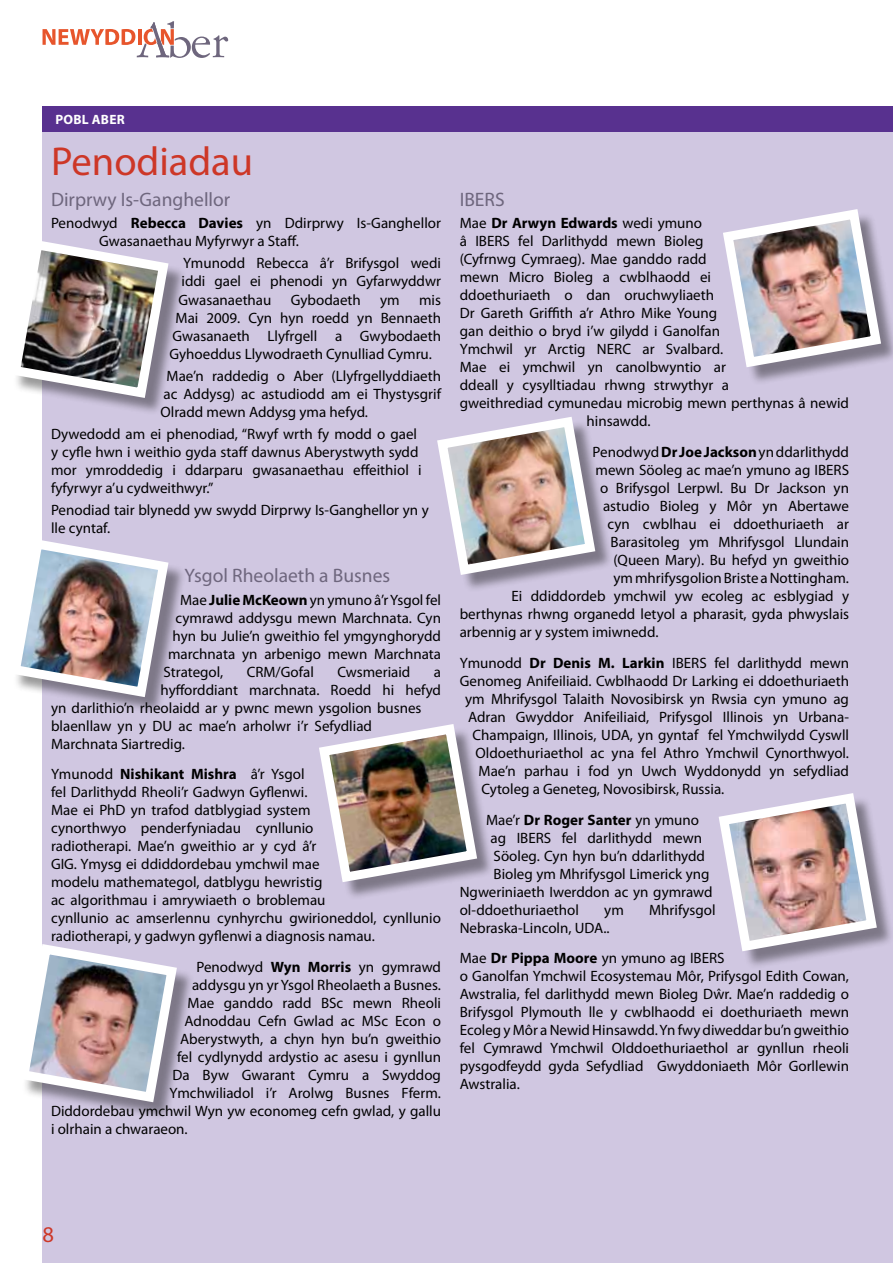
<style>
.page{position:relative;width:893px;height:1263px;background:#fff}
.page>*{position:absolute;margin:0;border:0;box-sizing:border-box;transform-origin:0 0}
.t1{font:40.5px "Myriad Pro";color:#cd3727}
.t2{font:22.5px "Myriad Pro";color:#cd3727}
.t3{font:19.5px "Myriad Pro";color:#6e667d}
.t4{font:15px/18px "Myriad Pro";color:#000}
.t5{font:700 15px "Myriad Pro";color:#000}
.t6{font:700 13.5px "Myriad Pro";letter-spacing:.02em;color:#fff}
.s1{font-weight:700}
.s2{font-weight:400}
</style>
<div class="page">
<div style="left:43px;top:131px;width:850px;height:1132px;background:#d0c7e1"></div>
<div style="left:13px;top:243px;width:173px;height:173px;background:#000;opacity:.4"></div>
<img style="left:13px;top:235px;width:161px;height:168px">
<div style="left:13px;top:542px;width:173px;height:173px;background:#000;opacity:.4"></div>
<img style="left:13px;top:534px;width:161px;height:168px">
<div style="left:726px;top:212px;width:167px;height:173px;background:#000;opacity:.4"></div>
<img style="left:723px;top:209px;width:163px;height:163px">
<div style="left:440px;top:419px;width:173px;height:174px;background:#000;opacity:.4"></div>
<img style="left:437px;top:417px;width:163px;height:163px">
<div style="left:322px;top:727px;width:173px;height:173px;background:#000;opacity:.4"></div>
<img style="left:319px;top:724px;width:163px;height:163px">
<div style="left:21px;top:947px;width:174px;height:173px;background:#000;opacity:.4"></div>
<img style="left:21px;top:939px;width:161px;height:168px">
<div style="left:721px;top:796px;width:172px;height:173px;background:#000;opacity:.4"></div>
<img style="left:718px;top:793px;width:164px;height:163px">
<svg style="left:43px;top:21px;width:185px;height:37px"></svg>
<div style="left:43px;top:106px;width:850px;height:26px;background:#58318f"></div>
<p class="t6" style="left:55px;top:111px;width:71px">POBL ABER</p>
<h1 class="t1" style="left:51px;top:136px;width:204px">Penodiadau</h1>
<h3 class="t3" style="left:51px;top:187px;width:181px">Dirprwy Is-Ganghellor</h3>
<p class="t4" style="left:99px;top:214px;width:343px;text-indent:-48px">Penodwyd <span class="s1">Rebecca Davies</span> yn Ddirprwy Is-Ganghellor<br>Gwasanaethau Myfyrwyr a Staff.</p>
<p class="t4" style="left:179px;top:254px;width:264px;text-align:justify;text-indent:4px">Ymunodd Rebecca â’r Brifysgol wedi iddi gael ei phenodi yn Gyfarwyddwr Gwasanaethau</p>
<p class="t4" style="left:291px;top:290px;width:72px">Gybodaeth</p>
<p class="t4" style="left:380px;top:290px;width:21px">ym</p>
<p class="t4" style="left:419px;top:290px;width:23px">mis</p>
<p class="t4" style="left:176px;top:308px;width:267px">Mai 2009. Cyn hyn roedd yn Bennaeth</p>
<p class="t4" style="left:173px;top:326px;width:270px">Gwasanaeth Llyfrgell a Gwybodaeth</p>
<p class="t4" style="left:170px;top:344px;width:264px">Gyhoeddus Llywodraeth Cynulliad Cymru.</p>
<p class="t4" style="left:161px;top:366px;width:282px;text-align:justify;text-indent:6px">Mae’n raddedig o Aber (Llyfrgellyddiaeth ac Addysg) ac astudiodd am ei Thystysgrif Olradd mewn Addysg yma hefyd.</p>
<p class="t4" style="left:51px;top:425px;width:372px">Dywedodd am ei phenodiad, “Rwyf wrth fy modd o gael y cyfle hwn i weithio gyda staff dawnus Aberystwyth sydd mor ymroddedig i ddarparu gwasanaethau effeithiol i fyfyrwyr a’u cydweithwyr.”</p>
<p class="t4" style="left:51px;top:501px;width:379px">Penodiad tair blynedd yw swydd Dirprwy Is-Ganghellor yn y lle cyntaf.</p>
<h3 class="t3" style="left:185px;top:564px;width:207px">Ysgol Rheolaeth a Busnes</h3>
<p class="t4" style="left:180px;top:590px;width:263px">Mae <span class="s1">Julie McKeown</span> yn ymuno â’r Ysgol fel</p>
<p class="t4" style="left:176px;top:608px;width:267px">cymrawd addysgu mewn Marchnata. Cyn</p>
<p class="t4" style="left:173px;top:626px;width:270px">hyn bu Julie’n gweithio fel ymgynghorydd</p>
<p class="t4" style="left:168px;top:644px;width:275px">marchnata yn arbenigo mewn Marchnata</p>
<p class="t4" style="left:164px;top:662px;width:61px">Strategol,</p>
<p class="t4" style="left:247px;top:662px;width:69px">CRM/Gofal</p>
<p class="t4" style="left:337px;top:662px;width:74px">Cwsmeriaid</p>
<p class="t4" style="left:434px;top:662px;width:9px">a</p>
<p class="t4" style="left:161px;top:680px;width:282px">hyfforddiant marchnata. Roedd hi hefyd</p>
<p class="t4" style="left:51px;top:698px;width:372px">yn darlithio’n rheolaidd ar y pwnc mewn ysgolion busnes</p>
<p class="t4" style="left:51px;top:716px;width:323px">blaenllaw yn y DU ac mae’n arholwr i’r Sefydliad</p>
<p class="t4" style="left:51px;top:734px;width:135px">Marchnata Siartredig.</p>
<p class="t4" style="left:51px;top:765px;width:391px">Ymunodd <span class="s1">Nishikant Mishra</span> â’r Ysgol<br>fel Darlithydd Rheoli’r Gadwyn Gyflenwi.<br>Mae ei PhD yn trafod datblygiad system<br>cynorthwyo penderfyniadau cynllunio<br>radiotherapi. Mae’n gweithio ar y cyd â’r<br>GIG. Ymysg ei ddiddordebau ymchwil mae<br>modelu mathemategol, datblygu hewristig<br>ac algorithmau i amrywiaeth o broblemau<br>cynllunio ac amserlennu cynhyrchu gwirioneddol, cynllunio radiotherapi, y gadwyn gyflenwi a diagnosis namau.</p>
<p class="t4" style="left:197px;top:958px;width:246px">Penodwyd <span class="s1">Wyn Morris</span> yn gymrawd</p>
<p class="t4" style="left:192px;top:976px;width:250px">addysgu yn yr Ysgol Rheolaeth a Busnes.</p>
<p class="t4" style="left:188px;top:994px;width:255px">Mae ganddo radd BSc mewn Rheoli</p>
<p class="t4" style="left:185px;top:1012px;width:258px">Adnoddau Cefn Gwlad ac MSc Econ o</p>
<p class="t4" style="left:180px;top:1030px;width:262px">Aberystwyth, a chyn hyn bu’n gweithio</p>
<p class="t4" style="left:177px;top:1048px;width:265px">fel cydlynydd ardystio ac asesu i gynllun</p>
<p class="t4" style="left:173px;top:1066px;width:270px">Da Byw Gwarant Cymru a Swyddog</p>
<p class="t4" style="left:170px;top:1084px;width:273px">Ymchwiliadol i’r Arolwg Busnes Fferm.</p>
<p class="t4" style="left:51px;top:1102px;width:391px">Diddordebau ymchwil Wyn yw economeg cefn gwlad, y gallu</p>
<p class="t4" style="left:51px;top:1120px;width:138px">i olrhain a chwaraeon.</p>
<h3 class="t3" style="left:460px;top:187px;width:46px">IBERS</h3>
<p class="t5" style="left:460px;top:213px;width:244px"><span class="s2">Mae</span> Dr Arwyn Edwards <span class="s2">wedi ymuno</span></p>
<p class="t4" style="left:460px;top:232px;width:245px">â IBERS fel Darlithydd mewn Bioleg</p>
<p class="t4" style="left:460px;top:250px;width:248px">(Cyfrnwg Cymraeg). Mae ganddo radd</p>
<p class="t4" style="left:460px;top:268px;width:253px">mewn Micro Bioleg a cwblhaodd ei</p>
<p class="t4" style="left:460px;top:286px;width:256px">ddoethuriaeth o dan oruchwyliaeth</p>
<p class="t4" style="left:460px;top:304px;width:259px">Dr Gareth Griffith a’r Athro Mike Young</p>
<p class="t4" style="left:460px;top:322px;width:262px">gan deithio o bryd i’w gilydd i Ganolfan</p>
<p class="t4" style="left:460px;top:340px;width:265px">Ymchwil yr Arctig NERC ar Svalbard.</p>
<p class="t4" style="left:460px;top:358px;width:268px">Mae ei ymchwil yn canolbwyntio ar</p>
<p class="t4" style="left:460px;top:376px;width:271px">ddeall y cysylltiadau rhwng strwythyr a</p>
<p class="t4" style="left:460px;top:394px;width:391px">gweithrediad cymunedau microbig mewn perthynas â newid</p>
<p class="t4" style="left:587px;top:412px;width:65px">hinsawdd.</p>
<p class="t4" style="left:593px;top:443px;width:258px">Penodwyd <span class="s1">Dr Joe Jackson</span> yn ddarlithydd</p>
<p class="t4" style="left:596px;top:461px;width:255px">mewn Söoleg ac mae’n ymuno ag IBERS</p>
<p class="t4" style="left:600px;top:479px;width:250px">o Brifysgol Lerpwl. Bu Dr Jackson yn</p>
<p class="t4" style="left:603px;top:497px;width:247px">astudio Bioleg y Môr yn Abertawe</p>
<p class="t4" style="left:608px;top:515px;width:243px">cyn cwblhau ei ddoethuriaeth ar</p>
<p class="t4" style="left:611px;top:533px;width:240px">Barasitoleg ym Mhrifysgol Llundain</p>
<p class="t4" style="left:614px;top:551px;width:237px">(Queen Mary). Bu hefyd yn gweithio</p>
<p class="t4" style="left:614px;top:569px;width:237px">ym mhrifysgolion Briste a Nottingham.</p>
<p class="t4" style="left:512px;top:587px;width:339px">Ei ddiddordeb ymchwil yw ecoleg ac esblygiad y</p>
<p class="t4" style="left:460px;top:605px;width:391px">berthynas rhwng organedd letyol a pharasit, gyda phwyslais</p>
<p class="t4" style="left:460px;top:623px;width:200px">arbennig ar y system imiwnedd.</p>
<p class="t4" style="left:460px;top:653px;width:391px">Ymunodd <span class="s1">Dr Denis M. Larkin</span> IBERS fel darlithydd mewn</p>
<p class="t4" style="left:460px;top:671px;width:391px">Genomeg Anifeiliaid. Cwblhaodd Dr Larking ei ddoethuriaeth</p>
<p class="t4" style="left:465px;top:689px;width:385px">ym Mhrifysgol Talaith Novosibirsk yn Rwsia cyn ymuno ag</p>
<p class="t4" style="left:468px;top:707px;width:383px">Adran Gwyddor Anifeiliaid, Prifysgol Illinois yn Urbana-</p>
<p class="t4" style="left:473px;top:725px;width:378px">Champaign, Illinois, UDA, yn gyntaf fel Ymchwilydd Cyswll</p>
<p class="t4" style="left:476px;top:743px;width:375px">Oldoethuriaethol ac yna fel Athro Ymchwil Cynorthwyol.</p>
<p class="t4" style="left:479px;top:761px;width:372px">Mae’n parhau i fod yn Uwch Wyddonydd yn sefydliad</p>
<p class="t4" style="left:482px;top:779px;width:244px">Cytoleg a Geneteg, Novosibirsk, Russia.</p>
<p class="t5" style="left:486px;top:810px;width:214px"><span class="s2">Mae’r</span> Dr Roger Santer <span class="s2">yn ymuno</span></p>
<p class="t4" style="left:491px;top:828px;width:213px">ag IBERS fel darlithydd mewn</p>
<p class="t4" style="left:494px;top:846px;width:213px">Söoleg. Cyn hyn bu’n ddarlithydd</p>
<p class="t4" style="left:494px;top:864px;width:217px">Bioleg ym Mhrifysgol Limerick yng</p>
<p class="t4" style="left:460px;top:882px;width:254px">Ngweriniaeth Iwerddon ac yn gymrawd</p>
<p class="t4" style="left:460px;top:900px;width:121px">ol-ddoethuriaethol</p>
<p class="t4" style="left:604px;top:900px;width:21px">ym</p>
<p class="t4" style="left:649px;top:900px;width:68px">Mhrifysgol</p>
<p class="t4" style="left:460px;top:912px;width:266px;line-height:30.8px">Nebraska-Lincoln, UDA..<br>Mae <span class="s1">Dr Pippa Moore</span> yn ymuno ag IBERS</p>
<p class="t4" style="left:460px;top:967px;width:391px;text-align:justify">o Ganolfan Ymchwil Ecosystemau Môr, Prifysgol Edith Cowan, Awstralia, fel darlithydd mewn Bioleg Dŵr. Mae’n raddedig o Brifysgol Plymouth lle y cwblhaodd ei doethuriaeth mewn Ecoleg y Môr a Newid Hinsawdd. Yn fwy diweddar bu’n gweithio fel Cymrawd Ymchwil Olddoethuriaethol ar gynllun rheoli pysgodfeydd gyda Sefydliad Gwyddoniaeth Môr Gorllewin Awstralia.</p>
<h2 class="t2" style="left:43px;top:1220px;width:13px">8</h2>
</div>
